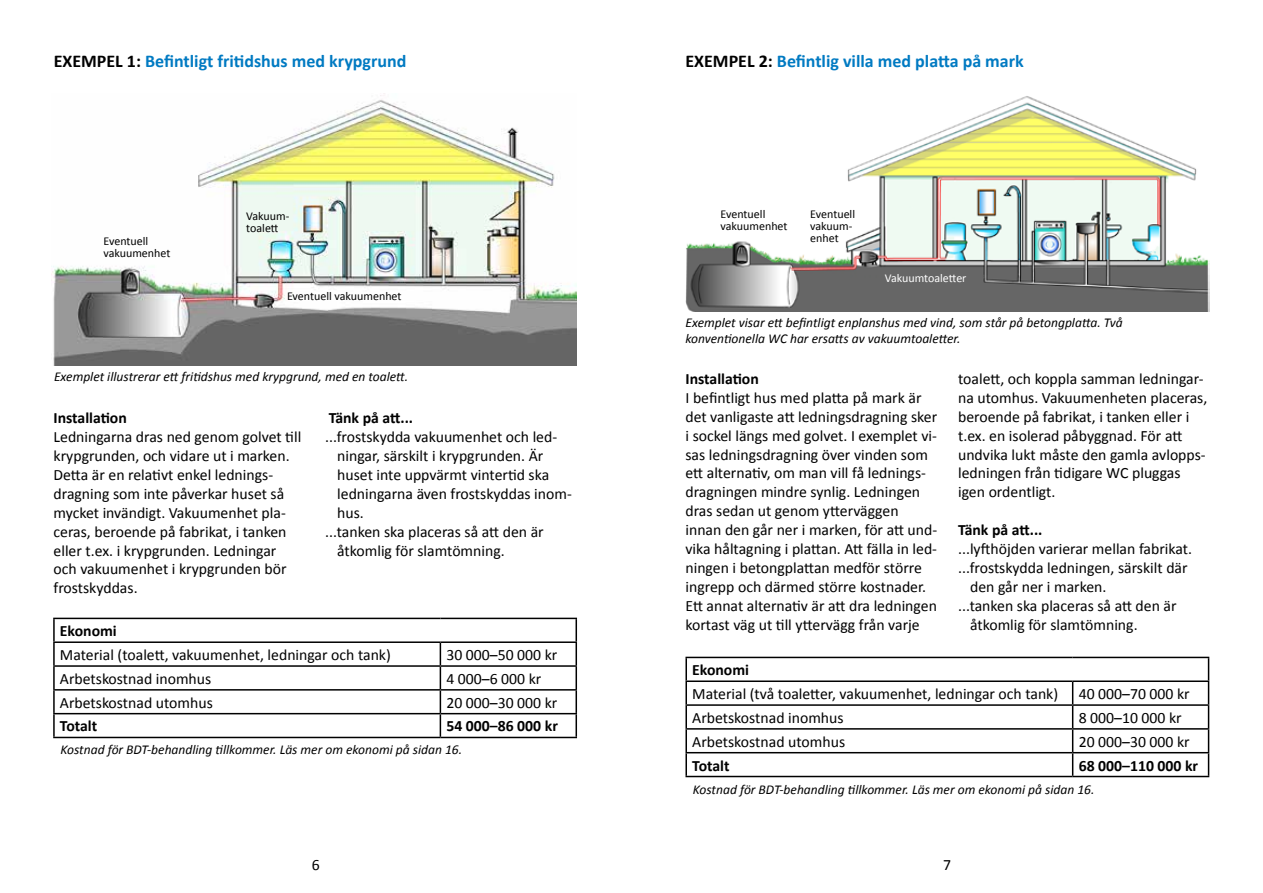
<style>
.page{position:relative;width:1263px;height:893px;background:#fff}
.page>*{position:absolute;margin:0;border:0;box-sizing:border-box;transform-origin:0 0}
.t1{font:700 18px "Calibri";color:#007ac2}
.t2{font:15.75px/18.9px "Calibri";color:#000}
.t3{font:700 15.75px "Calibri";color:#000}
.t4{font:italic 13.5px/16.2px "Calibri";color:#000}
.t5{font:12px/12px "Calibri";color:#000}
.t6{font:12px "Calibri";color:#fff}
.s1{color:#000}
</style>
<div class="page">
<img style="left:52px;top:95px;width:524px;height:271px">
<hr style="left:53px;top:618px;width:387px;height:1px;background:#000">
<hr style="left:53px;top:619px;width:2px;height:22px;background:#000">
<hr style="left:440px;top:618px;width:137px;height:1px;background:#000">
<hr style="left:575px;top:619px;width:2px;height:22px;background:#000">
<hr style="left:53px;top:641px;width:387px;height:2px;background:#000">
<hr style="left:53px;top:643px;width:2px;height:22px;background:#000">
<hr style="left:440px;top:641px;width:137px;height:2px;background:#000">
<hr style="left:575px;top:643px;width:2px;height:22px;background:#000">
<hr style="left:53px;top:665px;width:387px;height:2px;background:#000">
<hr style="left:53px;top:667px;width:2px;height:22px;background:#000">
<hr style="left:440px;top:665px;width:137px;height:2px;background:#000">
<hr style="left:575px;top:667px;width:2px;height:22px;background:#000">
<hr style="left:53px;top:689px;width:387px;height:2px;background:#000">
<hr style="left:53px;top:691px;width:2px;height:22px;background:#000">
<hr style="left:440px;top:689px;width:137px;height:2px;background:#000">
<hr style="left:575px;top:691px;width:2px;height:22px;background:#000">
<hr style="left:53px;top:713px;width:387px;height:1px;background:#000">
<hr style="left:53px;top:714px;width:2px;height:23px;background:#000">
<hr style="left:440px;top:713px;width:137px;height:1px;background:#000">
<svg style="left:440px;top:643px;width:1px;height:94px"></svg>
<hr style="left:575px;top:714px;width:2px;height:23px;background:#000">
<hr style="left:53px;top:737px;width:387px;height:1px;background:#000">
<hr style="left:440px;top:737px;width:137px;height:1px;background:#000">
<img style="left:685px;top:96px;width:525px;height:215px">
<hr style="left:685px;top:657px;width:388px;height:1px;background:#000">
<hr style="left:685px;top:658px;width:2px;height:22px;background:#000">
<hr style="left:1073px;top:657px;width:136px;height:1px;background:#000">
<hr style="left:685px;top:680px;width:388px;height:2px;background:#000">
<hr style="left:685px;top:682px;width:2px;height:22px;background:#000">
<hr style="left:1073px;top:680px;width:136px;height:2px;background:#000">
<hr style="left:685px;top:704px;width:388px;height:2px;background:#000">
<hr style="left:685px;top:706px;width:2px;height:22px;background:#000">
<hr style="left:1073px;top:704px;width:136px;height:2px;background:#000">
<hr style="left:685px;top:728px;width:388px;height:2px;background:#000">
<hr style="left:685px;top:730px;width:2px;height:22px;background:#000">
<hr style="left:1073px;top:728px;width:136px;height:2px;background:#000">
<hr style="left:685px;top:752px;width:388px;height:1px;background:#000">
<hr style="left:685px;top:753px;width:2px;height:23px;background:#000">
<hr style="left:1073px;top:752px;width:136px;height:1px;background:#000">
<svg style="left:1072px;top:682px;width:1px;height:94px"></svg>
<svg style="left:1208px;top:658px;width:1px;height:118px"></svg>
<hr style="left:685px;top:776px;width:388px;height:1px;background:#000">
<hr style="left:1073px;top:776px;width:136px;height:1px;background:#000">
<p class="t1" style="left:54px;top:49px;width:354px"><span class="s1">EXEMPEL 1:</span> Befintligt fritidshus med krypgrund</p>
<p class="t5" style="left:103px;top:235px;width:68px">Eventuell vakuumenhet</p>
<p class="t5" style="left:246px;top:210px;width:45px">Vakuum&shy;toalett</p>
<p class="t5" style="left:287px;top:290px;width:116px">Eventuell vakuumenhet</p>
<p class="t4" style="left:54px;top:368px;width:356px">Exemplet illustrerar ett fritidshus med krypgrund, med en toalett.</p>
<p class="t3" style="left:54px;top:408px;width:75px">Installation</p>
<p class="t2" style="left:54px;top:427px;width:249px">Ledningarna dras ned genom golvet till krypgrunden, och vidare ut i marken.<br>Detta är en relativt enkel lednings&shy;dragning som inte påverkar huset så mycket invändigt. Vakuumenhet pla&shy;ceras, beroende på fabrikat, i tanken eller t.ex. i krypgrunden. Ledningar och vakuumenhet i krypgrunden bör frostskyddas.</p>
<p class="t3" style="left:329px;top:408px;width:86px">Tänk på att...</p>
<p class="t2" style="left:325px;top:427px;width:233px">...frostskydda vakuumenhet och led-</p>
<p class="t2" style="left:337px;top:446px;width:208px">ningar, särskilt i krypgrunden. Är</p>
<p class="t2" style="left:337px;top:465px;width:213px">huset inte uppvärmt vintertid ska</p>
<p class="t2" style="left:337px;top:484px;width:236px">ledningarna även frostskyddas inom-</p>
<p class="t2" style="left:337px;top:503px;width:28px">hus.</p>
<p class="t2" style="left:325px;top:522px;width:220px">...tanken ska placeras så att den är</p>
<p class="t2" style="left:337px;top:541px;width:169px">åtkomlig för slamtömning.</p>
<p class="t3" style="left:60px;top:621px;width:58px">Ekonomi</p>
<p class="t2" style="left:60px;top:645px;width:332px">Material (toalett, vakuumenhet, ledningar och tank)</p>
<p class="t2" style="left:446px;top:645px;width:113px">30 000–50 000 kr</p>
<p class="t2" style="left:60px;top:669px;width:153px">Arbetskostnad inomhus</p>
<p class="t2" style="left:446px;top:669px;width:97px">4 000–6 000 kr</p>
<p class="t2" style="left:60px;top:693px;width:154px">Arbetskostnad utomhus</p>
<p class="t2" style="left:446px;top:693px;width:113px">20 000–30 000 kr</p>
<p class="t3" style="left:60px;top:716px;width:39px">Totalt</p>
<p class="t3" style="left:446px;top:716px;width:113px">54 000–86 000 kr</p>
<p class="t4" style="left:61px;top:741px;width:403px">Kostnad för BDT-behandling tillkommer. Läs mer om ekonomi på sidan 16.</p>
<p class="t1" style="left:685px;top:49px;width:340px"><span class="s1">EXEMPEL 2:</span> Befintlig villa med platta på mark</p>
<p class="t5" style="left:720px;top:208px;width:68px">Eventuell vakuumenhet</p>
<p class="t5" style="left:810px;top:208px;width:46px">Eventuell vakuum&shy;enhet</p>
<p class="t6" style="left:885px;top:271px;width:83px">Vakuumtoaletter</p>
<p class="t4" style="left:685px;top:313px;width:439px">Exemplet visar ett befintligt enplanshus med vind, som står på betongplatta. Två konventionella WC har ersatts av vakuumtoaletter.</p>
<p class="t3" style="left:685px;top:369px;width:75px">Installation</p>
<p class="t2" style="left:685px;top:388px;width:253px">I befintligt hus med platta på mark är det vanligaste att ledningsdragning sker i sockel längs med golvet. I exemplet vi&shy;sas ledningsdragning över vinden som ett alternativ, om man vill få lednings&shy;dragningen mindre synlig. Ledningen dras sedan ut genom ytterväggen innan den går ner i marken, för att und&shy;vika håltagning i plattan. Att fälla in led&shy;ningen i betongplattan medför större ingrepp och därmed större kostnader.<br>Ett annat alternativ är att dra ledningen kortast väg ut till yttervägg från varje</p>
<p class="t2" style="left:958px;top:369px;width:251px">toalett, och koppla samman ledningar&shy;na utomhus. Vakuumenheten placeras, beroende på fabrikat, i tanken eller i t.ex. en isolerad påbyggnad. För att undvika lukt måste den gamla avlopps&shy;ledningen från tidigare WC pluggas igen ordentligt.</p>
<p class="t3" style="left:958px;top:520px;width:86px">Tänk på att...</p>
<p class="t2" style="left:958px;top:539px;width:235px">...lyfthöjden varierar mellan fabrikat.</p>
<p class="t2" style="left:958px;top:558px;width:231px">...frostskydda ledningen, särskilt där</p>
<p class="t2" style="left:970px;top:577px;width:138px">den går ner i marken.</p>
<p class="t2" style="left:958px;top:596px;width:220px">...tanken ska placeras så att den är</p>
<p class="t2" style="left:970px;top:615px;width:169px">åtkomlig för slamtömning.</p>
<p class="t3" style="left:692px;top:660px;width:58px">Ekonomi</p>
<p class="t2" style="left:692px;top:684px;width:367px">Material (två toaletter, vakuumenhet, ledningar och tank)</p>
<p class="t2" style="left:1079px;top:684px;width:113px">40 000–70 000 kr</p>
<p class="t2" style="left:692px;top:708px;width:153px">Arbetskostnad inomhus</p>
<p class="t2" style="left:1079px;top:708px;width:105px">8 000–10 000 kr</p>
<p class="t2" style="left:692px;top:732px;width:154px">Arbetskostnad utomhus</p>
<p class="t2" style="left:1079px;top:732px;width:113px">20 000–30 000 kr</p>
<p class="t3" style="left:692px;top:755px;width:39px">Totalt</p>
<p class="t3" style="left:1079px;top:755px;width:121px">68 000–110 000 kr</p>
<p class="t4" style="left:693px;top:780px;width:403px">Kostnad för BDT-behandling tillkommer. Läs mer om ekonomi på sidan 16.</p>
<p class="t2" style="left:312px;top:855px;width:9px">6</p>
<p class="t2" style="left:943px;top:855px;width:9px">7</p>
</div>
